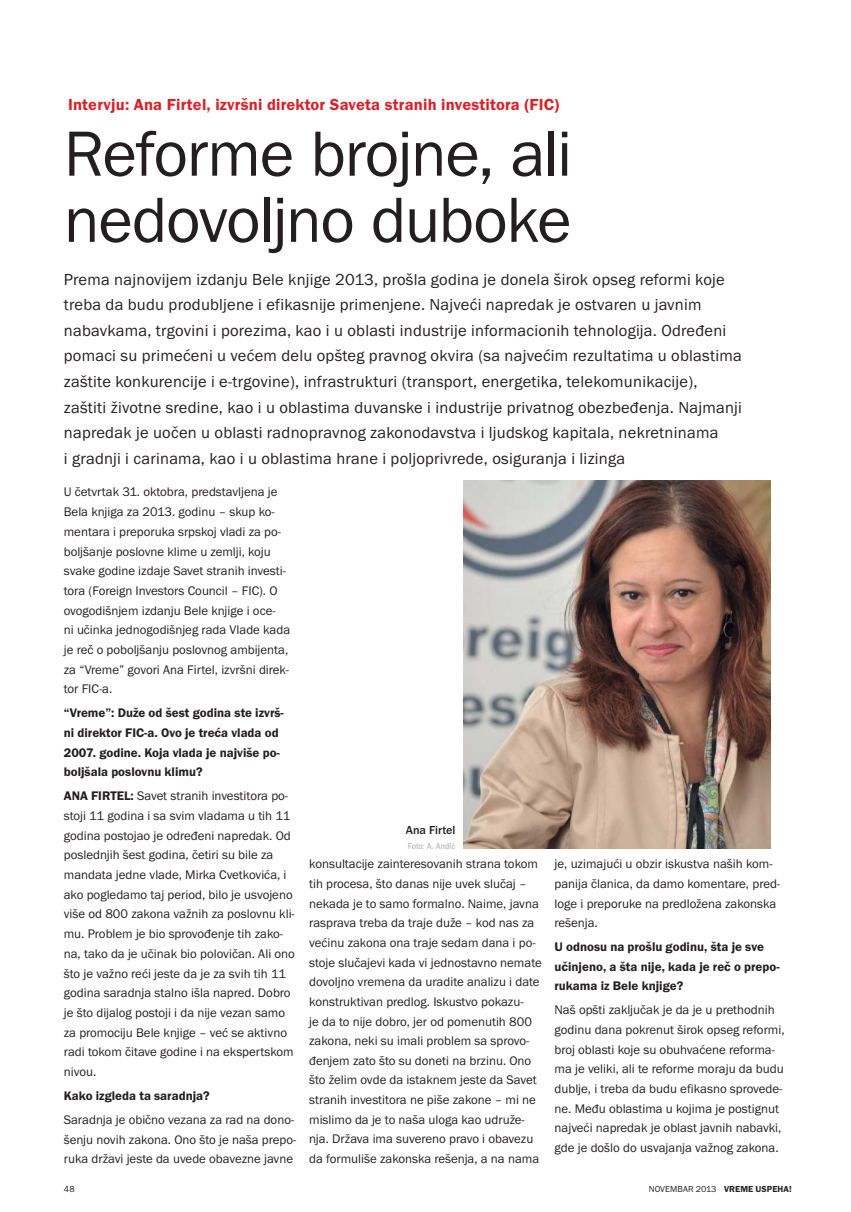
<style>
.page{position:relative;width:851px;height:1212px;background:#fff}
.page>*{position:absolute;margin:0;border:0;box-sizing:border-box;transform-origin:0 0}
.t1{font:66px/66.2px "Franklin Got Itc TOT Boo";letter-spacing:-.02em;color:#231f20}
.t2{font:16.5px/25.7px "Franklin Got Itc TOT Boo";letter-spacing:.015em;color:#231f20}
.t3{font:16.5px "Franklin Got Itc TOT Dem";letter-spacing:.01em;color:#da2128}
.t4{font:12.9px/19.6px "Franklin Got Itc TOT Boo";color:#231f20}
.t5{font:12.9px/19.6px "Franklin Got Itc TOT Dem";color:#231f20}
.t6{font:500 12px "Franklin Got Itc TOT";color:#231f20}
.t7{font:9px "Franklin Got Itc TOT Boo";letter-spacing:.01em;color:#231f20}
.t8{font:500 9px "Franklin Got Itc TOT";color:#bcbec0;scale:.9 1}
.s1{font-family:"Franklin Got Itc TOT Dem"}
</style>
<div class="page">
<img style="left:463px;top:480px;width:307px;height:369px">
<p class="t3" style="left:68px;top:99px;width:492px">Intervju: Ana Firtel, izvršni direktor Saveta stranih investitora (FIC)</p>
<p class="t1" style="left:64px;top:125px;width:510px">Reforme brojne, ali nedovoljno duboke</p>
<p class="t2" style="left:64px;top:267px;width:679px">Prema najnovijem izdanju Bele knjige 2013, prošla godina je donela širok opseg reformi koje treba da budu produbljene i efikasnije primenjene. Najveći napredak je ostvaren u javnim nabavkama, trgovini i porezima, kao i u oblasti industrije informacionih tehnologija. Određeni pomaci su primećeni u većem delu opšteg pravnog okvira (sa najvećim rezultatima u oblastima zaštite konkurencije i e-trgovine), infrastrukturi (transport, energetika, telekomunikacije), zaštiti životne sredine, kao i u oblastima duvanske i industrije privatnog obezbeđenja. Najmanji napredak je uočen u oblasti radnopravnog zakonodavstva i ljudskog kapitala, nekretninama<br>i gradnji i carinama, kao i u oblastima hrane i poljoprivrede, osiguranja i lizinga</p>
<p class="t4" style="left:64px;top:483px;width:228px">U četvrtak 31. oktobra, predstavljena je Bela knjiga za 2013. godinu – skup ko&shy;mentara i preporuka srpskoj vladi za po&shy;boljšanje poslovne klime u zemlji, koju svake godine izdaje Savet stranih investi&shy;tora (Foreign Investors Council – FIC). O ovogodišnjem izdanju Bele knjige i oce-<br>ni učinka jednogodišnjeg rada Vlade kada je reč o poboljšanju poslovnog ambijenta, za “Vreme” govori Ana Firtel, izvršni direk&shy;tor FIC-a.</p>
<p class="t5" style="left:64px;top:704px;width:221px">“Vreme”: Duže od šest godina ste izvrš&shy;ni direktor FIC-a. Ovo je treća vlada od 2007. godine. Koja vlada je najviše po&shy;boljšala poslovnu klimu?</p>
<p class="t4" style="left:64px;top:787px;width:232px"><span class="s1">ANA FIRTEL:</span> Savet stranih investitora po&shy;stoji 11 godina i sa svim vladama u tih 11 godina postojao je određeni napredak. Od poslednjih šest godina, četiri su bile za mandata jedne vlade, Mirka Cvetkovića, i ako pogledamo taj period, bilo je usvojeno više od 800 zakona važnih za poslovnu kli&shy;mu. Problem je bio sprovođenje tih zako&shy;na, tako da je učinak bio polovičan. Ali ono što je važno reći jeste da je za svih tih 11 godina saradnja stalno išla napred. Dobro je što dijalog postoji i da nije vezan samo za promociju Bele knjige – već se aktivno radi tokom čitave godine i na ekspertskom nivou.</p>
<p class="t4" style="left:64px;top:1084px;width:232px;line-height:24px"><span class="s1">Kako izgleda ta saradnja?<br></span>Saradnja je obično vezana za rad na dono-</p>
<p class="t4" style="left:64px;top:1130px;width:234px">šenju novih zakona. Ono što je naša prepo&shy;ruka državi jeste da uvede obavezne javne</p>
<p class="t6" style="left:406px;top:826px;width:51px">Ana Firtel</p>
<p class="t8" style="left:408px;top:843px;width:54px">Foto: A. Anđić</p>
<p class="t4" style="left:309px;top:855px;width:234px">konsultacije zainteresovanih strana tokom tih procesa, što danas nije uvek slučaj – nekada je to samo formalno. Naime, javna rasprava treba da traje duže – kod nas za većinu zakona ona traje sedam dana i po&shy;stoje slučajevi kada vi jednostavno nemate dovoljno vremena da uradite analizu i date konstruktivan predlog. Iskustvo pokazu-<br>je da to nije dobro, jer od pomenutih 800 zakona, neki su imali problem sa sprovo&shy;đenjem zato što su doneti na brzinu. Ono što želim ovde da istaknem jeste da Savet stranih investitora ne piše zakone – mi ne mislimo da je to naša uloga kao udruže&shy;nja. Država ima suvereno pravo i obavezu da formuliše zakonska rešenja, a na nama</p>
<p class="t4" style="left:554px;top:855px;width:227px">je, uzimajući u obzir iskustva naših kom&shy;panija članica, da damo komentare, pred&shy;loge i preporuke na predložena zakonska rešenja.</p>
<p class="t5" style="left:554px;top:938px;width:226px">U odnosu na prošlu godinu, šta je sve učinjeno, a šta nije, kada je reč o prepo&shy;rukama iz Bele knjige?</p>
<p class="t4" style="left:554px;top:1001px;width:231px">Naš opšti zaključak je da je u prethodnih godinu dana pokrenut širok opseg reformi, broj oblasti koje su obuhvaćene reforma&shy;ma je veliki, ali te reforme moraju da budu dublje, i treba da budu efikasno sprovede&shy;ne. Među oblastima u kojima je postignut najveći napredak je oblast javnih nabavki, gde je došlo do usvajanja važnog zakona.</p>
<p class="t7" style="left:64px;top:1186px;width:12px">48</p>
<p class="t7" style="left:648px;top:1186px;width:144px">NOVEMBAR 2013 <span class="s1">VREME USPEHA!</span></p>
</div>
